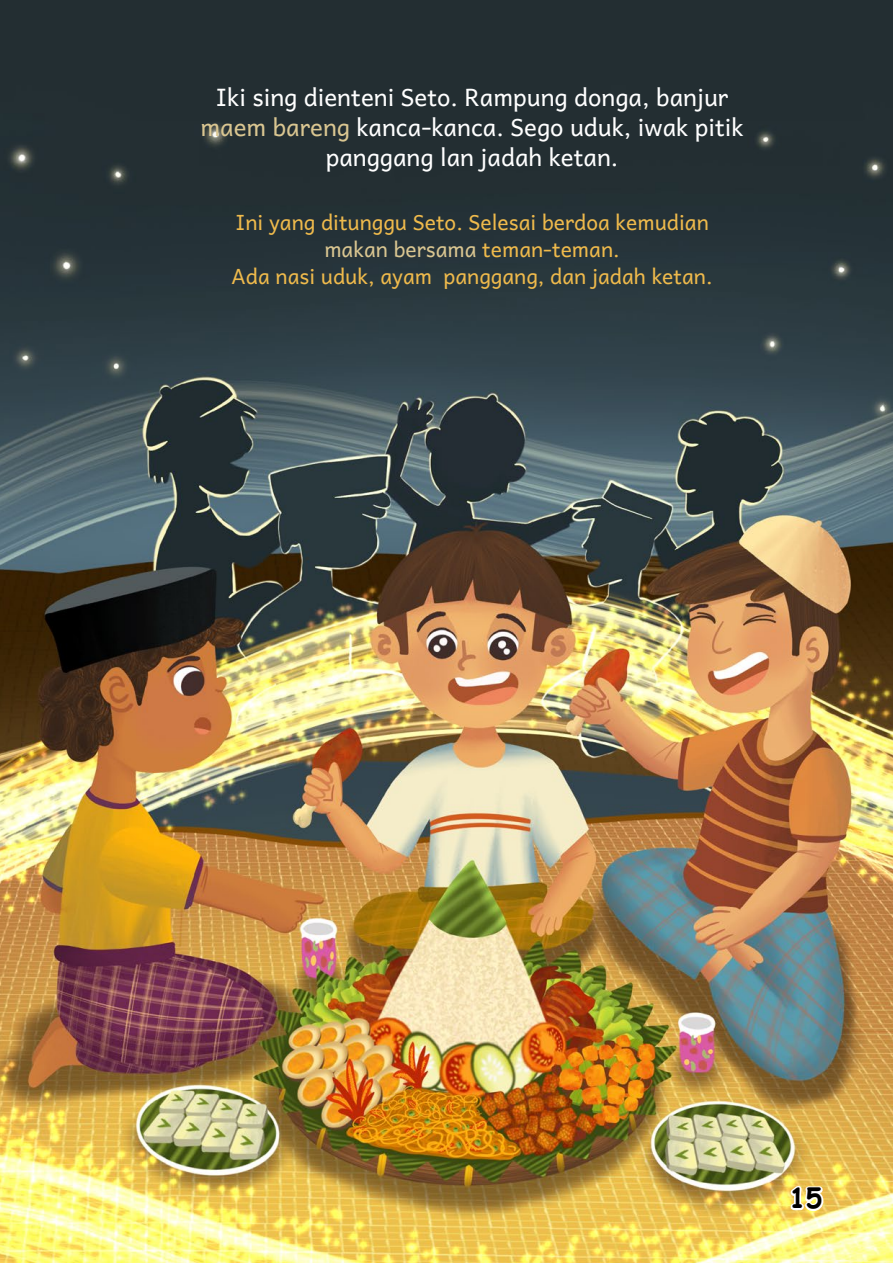
<style>
.page{position:relative;width:893px;height:1263px;background:#fff}
.page>*{position:absolute;margin:0;border:0;box-sizing:border-box;transform-origin:0 0}
.t1{font:700 27px "Comic Sans MS";color:#000}
.t2{font:24px/30px "Andika New Basic";color:#fff;text-align:center}
.t3{font:21px/27px "Andika New Basic";color:#efba4c;text-align:center}
.s1{color:#dac691}
</style>
<div class="page">
<img style="left:0;top:0;width:893px;height:1263px">
<svg style="left:789px;top:1183px;width:36px;height:30px"></svg>
<p class="t2" style="left:200px;top:79px;width:545px">Iki sing dienteni Seto. Rampung donga, banjur <span class="s1">maem bareng</span> kanca-kanca. Sego uduk, iwak pitik panggang lan jadah ketan.</p>
<p class="t3" style="left:232px;top:205px;width:482px">Ini yang ditunggu Seto. Selesai berdoa kemudian <span class="s1">makan bersama</span> teman-teman.<br>Ada nasi uduk, ayam panggang, dan jadah ketan.</p>
<p class="t1" style="left:789px;top:1178px;width:34px">15</p>
</div>
